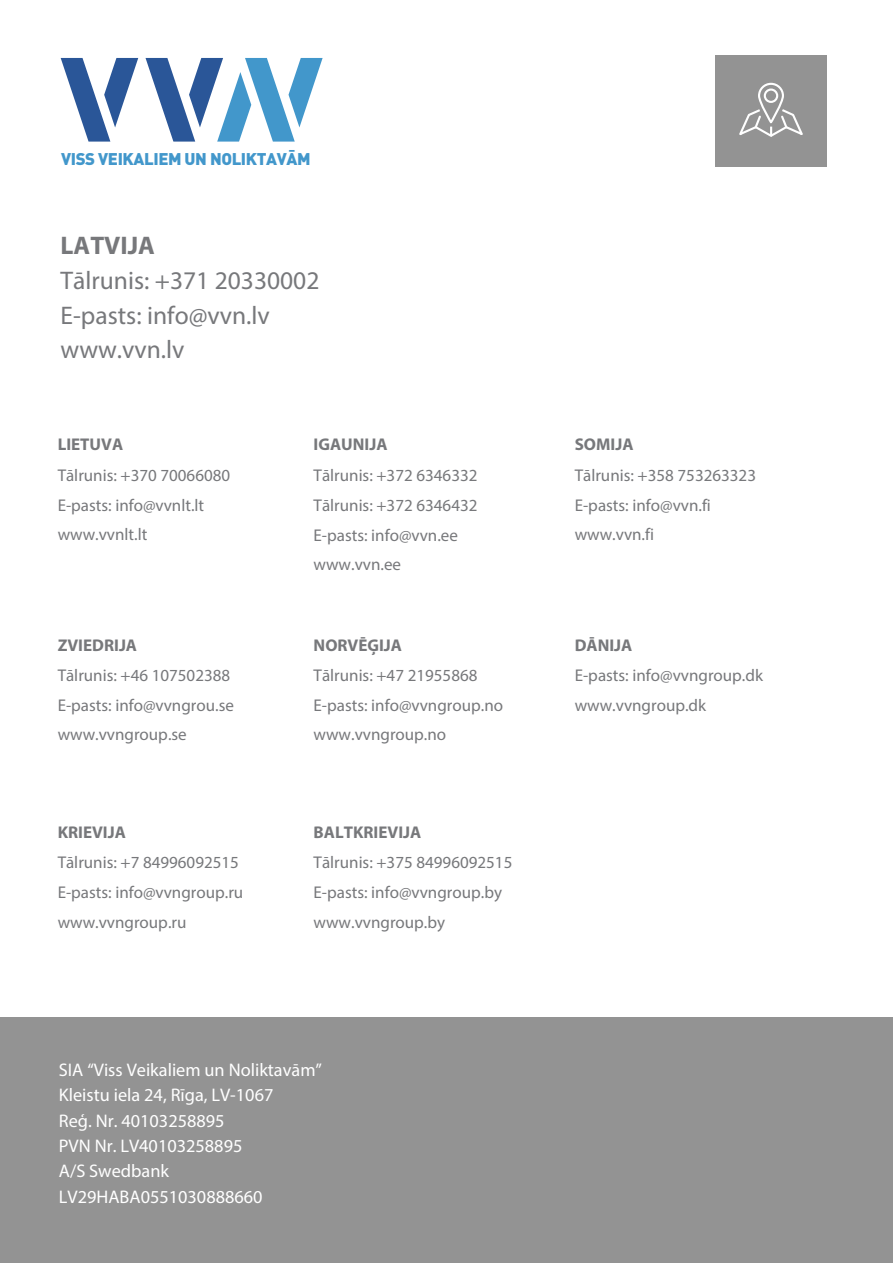
<style>
.page{position:relative;width:893px;height:1263px;background:#fff}
.page>*{position:absolute;margin:0;border:0;box-sizing:border-box;transform-origin:0 0}
.t1{font:25.5px/34.5px "Myriad Pro";color:#77787b}
.t2{font:700 25.5px "Myriad Pro";color:#77787b}
.t3{font:18.3px/25.5px "Myriad Pro";color:#fff}
.t4{font:16.95px/29.5px "Myriad Pro";color:#77787b}
.t5{font:700 16.95px "Myriad Pro";color:#77787b}
.t6{font:900 16.8px "DIN Pro";letter-spacing:-.025em;color:#4297cb}
</style>
<div class="page">
<div style="left:0;top:1017px;width:893px;height:246px;background:#939393"></div>
<div style="left:715px;top:55px;width:112px;height:112px;background:#939393"></div>
<svg style="left:739px;top:82px;width:64px;height:55px"></svg>
<svg style="left:61px;top:58px;width:77px;height:84px"></svg>
<svg style="left:146px;top:58px;width:177px;height:84px"></svg>
<p class="t6" style="left:61px;top:148px;width:251px">VISS VEIKALIEM UN NOLIKTAVĀM</p>
<h1 class="t2" style="left:61px;top:229px;width:96px">LATVIJA</h1>
<h1 class="t1" style="left:61px;top:263px;width:260px">Tālrunis: +371 20330002<br>E-pasts: info@vvn.lv www.vvn.lv</h1>
<p class="t5" style="left:58px;top:434px;width:67px">LIETUVA</p>
<p class="t4" style="left:58px;top:460px;width:174px">Tālrunis: +370 70066080<br>E-pasts: info@vvnlt.lt www.vvnlt.lt</p>
<p class="t5" style="left:58px;top:634px;width:81px">ZVIEDRIJA</p>
<p class="t4" style="left:58px;top:660px;width:178px">Tālrunis: +46 107502388<br>E-pasts: info@vvngrou.se www.vvngroup.se</p>
<p class="t5" style="left:58px;top:821px;width:70px">KRIEVIJA</p>
<p class="t4" style="left:58px;top:847px;width:187px;line-height:30.2px">Tālrunis: +7 84996092515<br>E-pasts: info@vvngroup.ru www.vvngroup.ru</p>
<p class="t5" style="left:314px;top:434px;width:75px">IGAUNIJA</p>
<p class="t4" style="left:314px;top:460px;width:165px">Tālrunis: +372 6346332<br>Tālrunis: +372 6346432<br>E-pasts: info@vvn.ee www.vvn.ee</p>
<p class="t5" style="left:314px;top:634px;width:90px">NORVĒĢIJA</p>
<p class="t4" style="left:314px;top:660px;width:191px">Tālrunis: +47 21955868<br>E-pasts: info@vvngroup.no www.vvngroup.no</p>
<p class="t5" style="left:314px;top:821px;width:109px">BALTKRIEVIJA</p>
<p class="t4" style="left:314px;top:847px;width:200px;line-height:30.2px">Tālrunis: +375 84996092515<br>E-pasts: info@vvngroup.by www.vvngroup.by</p>
<p class="t3" style="left:59px;top:1056px;width:265px">SIA “Viss Veikaliem un Noliktavām”<br>Kleistu iela 24, Rīga, LV-1067<br>Reģ. Nr. 40103258895<br>PVN Nr. LV40103258895<br>A/S Swedbank<br>LV29HABA0551030888660</p>
<p class="t5" style="left:575px;top:434px;width:60px">SOMIJA</p>
<p class="t4" style="left:575px;top:460px;width:183px">Tālrunis: +358 753263323<br>E-pasts: info@vvn.fi www.vvn.fi</p>
<p class="t5" style="left:575px;top:634px;width:59px">DĀNIJA</p>
<p class="t4" style="left:575px;top:660px;width:190px;line-height:30.3px">E-pasts: info@vvngroup.dk www.vvngroup.dk</p>
</div>
